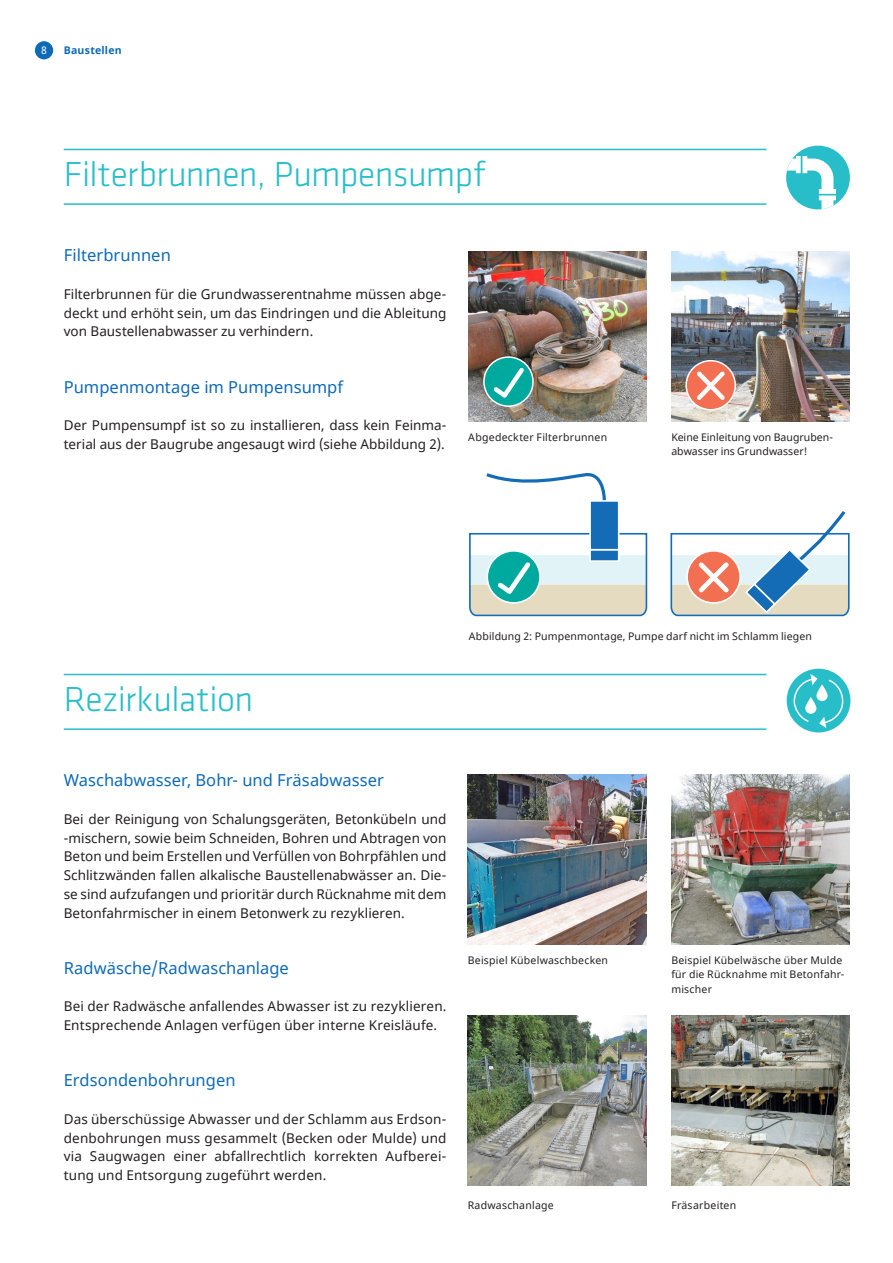
<style>
.page{position:relative;width:893px;height:1263px;background:#fff}
.page>*{position:absolute;margin:0;border:0;box-sizing:border-box;transform-origin:0 0}
.Seitentitel_01_Cyan{font:300 36px "Klavika Basic";letter-spacing:-.015em;color:#28bec9}
.Zwischentitel_03_Blau{font:16.5px "Noto Sans";letter-spacing:.005em;color:#0e6ab5}
.Lauftext_04{font:13.5px/18.8px "Noto Sans";letter-spacing:.005em;color:#231f20;text-align:justify}
.Legende_linksbündig{font:10.5px/14.2px "Noto Sans";letter-spacing:.02em;color:#231f20;text-align:justify}
.t1{font:700 10.5px "Noto Sans";letter-spacing:.025em;color:#0e6ab5}
.t2{font:10.5px "Noto Sans";color:#fff}
</style>
<div class="page">
<div style="left:35px;top:41px;width:18px;height:18px;background:#0e6ab5;border-radius:50%"></div>
<img style="left:468px;top:774px;width:178px;height:170px">
<img style="left:468px;top:1015px;width:178px;height:170px">
<img style="left:671px;top:1015px;width:179px;height:170px">
<img style="left:671px;top:774px;width:179px;height:170px">
<hr style="left:64px;top:674px;width:702px;height:1px;background:#28bec9">
<hr style="left:64px;top:728px;width:702px;height:2px;background:#28bec9">
<div style="left:787px;top:669px;width:63px;height:63px;background:#28bec9;border-radius:50%"></div>
<svg style="left:793px;top:674px;width:50px;height:54px"></svg>
<svg style="left:805px;top:697px;width:11px;height:17px"></svg>
<svg style="left:816px;top:684px;width:12px;height:17px"></svg>
<img style="left:468px;top:251px;width:179px;height:171px">
<svg style="left:483px;top:356px;width:51px;height:51px;background:#45a89e"></svg>
<img style="left:671px;top:251px;width:179px;height:171px">
<svg style="left:685px;top:360px;width:51px;height:50px"></svg>
<hr style="left:64px;top:149px;width:702px;height:1px;background:#28bec9">
<hr style="left:64px;top:203px;width:702px;height:2px;background:#28bec9">
<div style="left:786px;top:146px;width:64px;height:63px;background:#28bec9;border-radius:50%"></div>
<svg style="left:793px;top:156px;width:43px;height:47px"></svg>
<div style="left:819px;top:189px;width:17px;height:5px;background:#fff"></div>
<div style="left:802px;top:156px;width:5px;height:17px;background:#fff"></div>
<div style="left:821px;top:197px;width:12px;height:12px;background:#fff"></div>
<div style="left:819px;top:195px;width:17px;height:5px;background:#fff"></div>
<div style="left:786px;top:159px;width:13px;height:12px;background:#fff"></div>
<div style="left:796px;top:156px;width:5px;height:17px;background:#fff"></div>
<svg style="left:469px;top:533px;width:179px;height:84px"></svg>
<div style="left:590px;top:550px;width:29px;height:11px;background:#156cb6"></div>
<div style="left:589px;top:549px;width:30px;height:13px;border:2px solid #fff"></div>
<svg style="left:486px;top:473px;width:120px;height:27px"></svg>
<div style="left:590px;top:501px;width:29px;height:49px;background:#156cb6"></div>
<div style="left:589px;top:500px;width:30px;height:50px;border:2px solid #fff"></div>
<svg style="left:670px;top:511px;width:180px;height:106px"></svg>
<p class="t2" style="left:41px;top:43px;width:7px">8</p>
<p class="t1" style="left:64px;top:43px;width:59px">Baustellen</p>
<p class="Seitentitel_01_Cyan" style="left:64px;top:153px;width:424px">Filterbrunnen, Pumpensumpf</p>
<p class="Zwischentitel_03_Blau" style="left:64px;top:244px;width:109px">Filterbrunnen</p>
<p class="Lauftext_04" style="left:64px;top:285px;width:384px">Filterbrunnen für die Grundwasserentnahme müssen abge&shy;deckt und erhöht sein, um das Eindringen und die Ableitung von Baustellenabwasser zu verhindern.</p>
<p class="Zwischentitel_03_Blau" style="left:64px;top:375px;width:281px">Pumpenmontage im Pumpensumpf</p>
<p class="Lauftext_04" style="left:64px;top:416px;width:384px">Der Pumpensumpf ist so zu installieren, dass kein Feinma&shy;terial aus der Baugrube angesaugt wird (siehe Abbildung 2).</p>
<p class="Legende_linksbündig" style="left:468px;top:430px;width:140px">Abgedeckter Filterbrunnen</p>
<p class="Legende_linksbündig" style="left:671px;top:430px;width:162px">Keine Einleitung von Baugruben&shy;abwasser ins Grundwasser!</p>
<p class="Seitentitel_01_Cyan" style="left:64px;top:678px;width:191px">Rezirkulation</p>
<p class="Legende_linksbündig" style="left:469px;top:629px;width:345px">Abbildung 2: Pumpenmontage, Pumpe darf nicht im Schlamm liegen</p>
<p class="Zwischentitel_03_Blau" style="left:64px;top:769px;width:322px">Waschabwasser, Bohr- und Fräsabwasser</p>
<p class="Lauftext_04" style="left:64px;top:810px;width:384px">Bei der Reinigung von Schalungsgeräten, Betonkübeln und -mischern, sowie beim Schneiden, Bohren und Abtragen von Beton und beim Erstellen und Verfüllen von Bohrpfählen und Schlitzwänden fallen alkalische Baustellenabwässer an. Die&shy;se sind aufzufangen und prioritär durch Rücknahme mit dem Betonfahrmischer in einem Betonwerk zu rezyklieren.</p>
<p class="Zwischentitel_03_Blau" style="left:64px;top:957px;width:227px">Radwäsche/Radwaschanlage</p>
<p class="Lauftext_04" style="left:64px;top:998px;width:384px">Bei der Radwäsche anfallendes Abwasser ist zu rezyklieren.<br>Entsprechende Anlagen verfügen über interne Kreisläufe.</p>
<p class="Zwischentitel_03_Blau" style="left:64px;top:1069px;width:173px">Erdsondenbohrungen</p>
<p class="Lauftext_04" style="left:64px;top:1110px;width:384px">Das überschüssige Abwasser und der Schlamm aus Erdson&shy;denbohrungen muss gesammelt (Becken oder Mulde) und via Saugwagen einer abfallrechtlich korrekten Aufberei&shy;tung und Entsorgung zugeführt werden.</p>
<p class="Legende_linksbündig" style="left:468px;top:953px;width:142px">Beispiel Kübelwaschbecken</p>
<p class="Legende_linksbündig" style="left:671px;top:953px;width:174px">Beispiel Kübelwäsche über Mulde für die Rücknahme mit Betonfahr&shy;mischer</p>
<p class="Legende_linksbündig" style="left:468px;top:1199px;width:87px">Radwaschanlage</p>
<p class="Legende_linksbündig" style="left:671px;top:1199px;width:66px">Fräsarbeiten</p>
</div>
